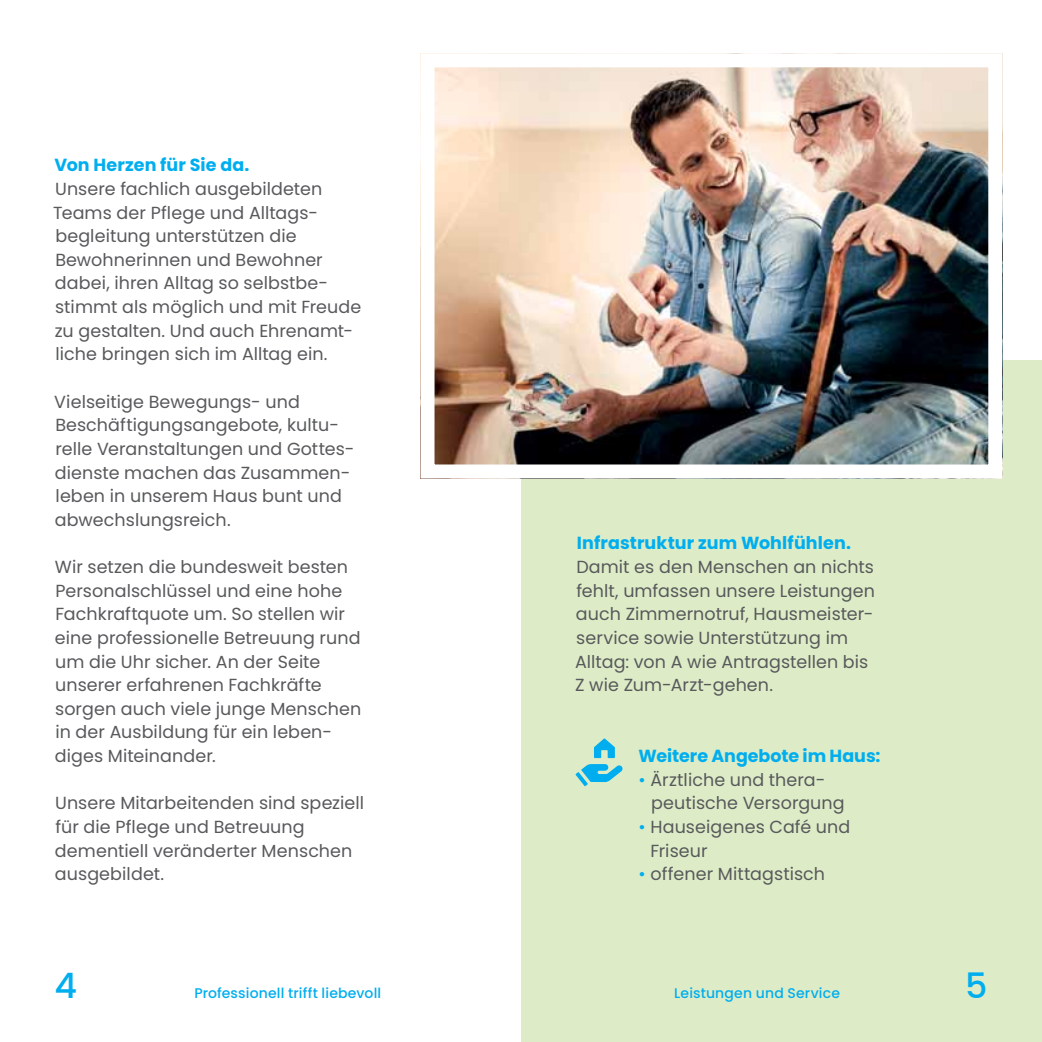
<style>
.page{position:relative;width:1042px;height:1042px;background:#fff}
.page>*{position:absolute;margin:0;border:0;box-sizing:border-box;transform-origin:0 0}
.t1{font:500 35px "Poppins";color:#00aeef}
.t2{font:17.5px/23.6px "Poppins";letter-spacing:.005em;color:#58595b}
.t3{font:700 17.5px "Poppins";letter-spacing:.005em;color:#00aeef}
.t4{font:500 14px "Poppins";letter-spacing:.01em;color:#00aeef}
.s1{color:#00aeef}
.s2{color:#ddecc7}
</style>
<div class="page">
<div style="left:521px;top:360px;width:521px;height:682px;background:#ddecc7"></div>
<img style="left:435px;top:68px;width:552px;height:395px">
<div style="left:420px;top:53px;width:582px;height:425px;border:14px solid #fff"></div>
<svg style="left:575px;top:738px;width:48px;height:48px"></svg>
<p class="t3" style="left:55px;top:155px;width:196px">Von Herzen für Sie da.</p>
<p class="t2" style="left:53px;top:177px;width:309px">Unsere fachlich ausgebildeten<br>Teams der Pflege und Alltags&shy;begleitung unterstützen die<br>Bewohnerinnen und Bewohner dabei, ihren Alltag so selbstbe&shy;stimmt als möglich und mit Freude zu gestalten. Und auch Ehrenamt&shy;liche bringen sich im Alltag ein.</p>
<p class="t2" style="left:54px;top:390px;width:302px">Vielseitige Bewegungs- und<br>Beschäftigungsangebote, kultu-- relle Veranstaltungen und Gottes&shy;dienste machen das Zusammen&shy;leben in unserem Haus bunt und abwechslungsreich.</p>
<p class="t2" style="left:55px;top:555px;width:308px">Wir setzen die bundesweit besten<br>Personalschlüssel und eine hohe<br>Fachkraftquote um. So stellen wir eine professionelle Betreuung rund um die Uhr sicher. An der Seite unserer erfahrenen Fachkräfte sorgen auch viele junge Menschen in der Ausbildung für ein leben&shy;diges Miteinander.</p>
<p class="t2" style="left:55px;top:791px;width:311px">Unsere Mitarbeitenden sind speziell für die Pflege und Betreuung dementiell veränderter Menschen ausgebildet.</p>
<p class="t3" style="left:577px;top:533px;width:276px">Infrastruktur zum Wohlfühlen.</p>
<p class="t2" style="left:575px;top:555px;width:301px">Damit es den Menschen an nichts fehlt, umfassen unsere Leistungen auch Zimmernotruf, Hausmeister&shy;service sowie Unterstützung im<br>Alltag: von A wie Antragstellen bis<br>Z wie Zum-Arzt-gehen.</p>
<p class="t3" style="left:638px;top:746px;width:243px">Weitere Angebote im Haus:</p>
<p class="t2" style="left:651px;top:768px;width:195px;text-indent:-13px"><span class="s1">•</span> Ärztliche und thera&shy;peutische Versorgung</p>
<p class="t2" style="left:638px;top:815px;width:213px"><span class="s1">•</span> Hauseigenes Café und</p>
<p class="t2" style="left:638px;top:839px;width:71px"><span class="s2">•</span> Friseur</p>
<p class="t2" style="left:638px;top:862px;width:188px"><span class="s1">•</span> offener Mittagstisch</p>
<h1 class="t1" style="left:55px;top:966px;width:24px">4</h1>
<p class="t4" style="left:194px;top:985px;width:188px">Professionell trifft liebevoll</p>
<p class="t4" style="left:674px;top:985px;width:167px">Leistungen und Service</p>
<h1 class="t1" style="left:965px;top:966px;width:24px">5</h1>
</div>
